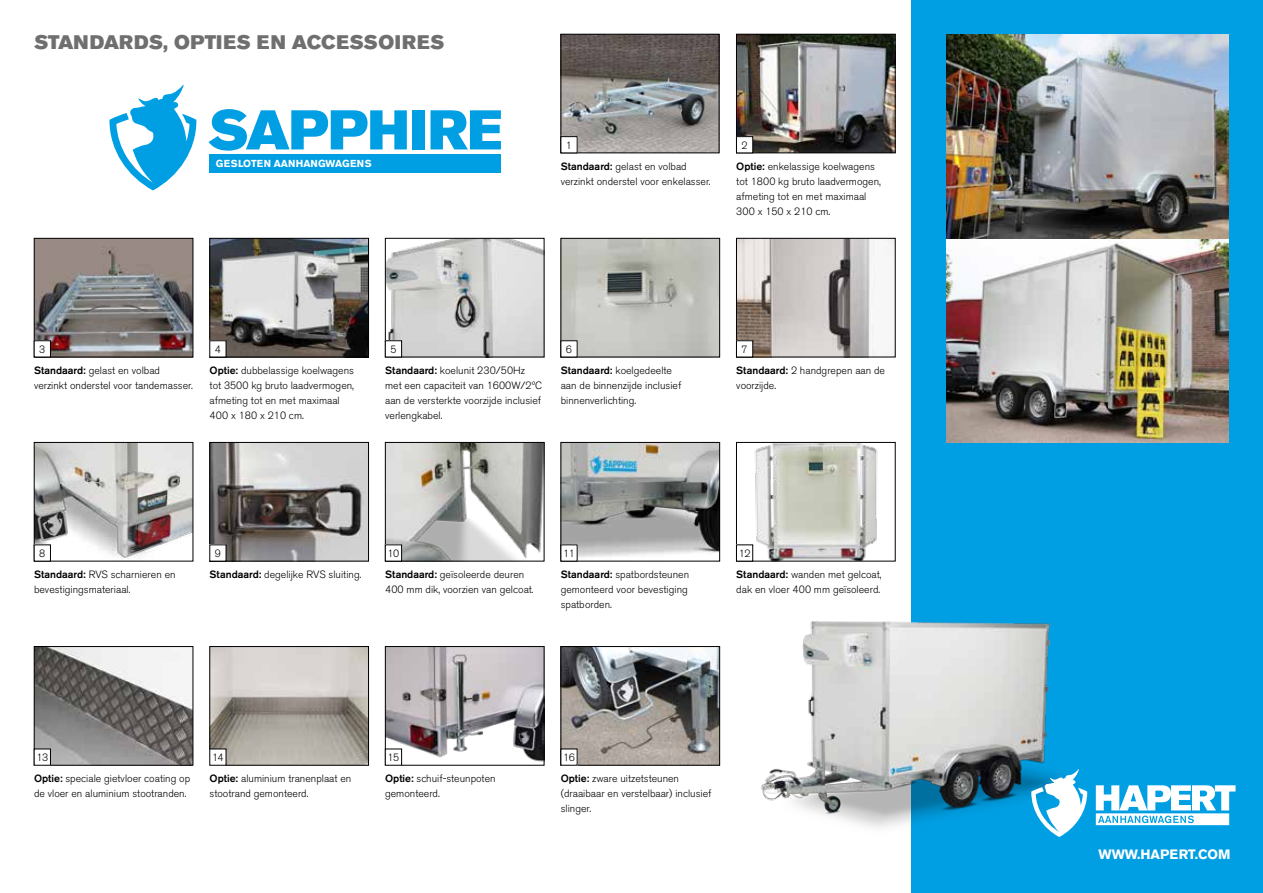
<style>
.page{position:relative;width:1263px;height:893px;background:#fff}
.page>*{position:absolute;margin:0;border:0;box-sizing:border-box;transform-origin:0 0}
.t1{font:19.5px "Akzidenz Grotesk BE Super";letter-spacing:.015em;color:#706f6f}
.t2{font:700 13.5px "Akzidenz Grotesk BE";color:#fff}
.t3{font:300 10.5px/15px "Akzidenz Grotesk BE";color:#000}
.t4{font:700 10.05px "Akzidenz Grotesk BE";color:#fff}
.s1{font-weight:500}
</style>
<div class="page">
<img style="left:738px;top:444px;width:140px;height:115px">
<div style="left:736px;top:442px;width:159px;height:119px;border:1px solid #000"></div>
<img style="left:212px;top:444px;width:155px;height:115px">
<div style="left:210px;top:442px;width:159px;height:119px;border:1px solid #000"></div>
<img style="left:563px;top:444px;width:155px;height:115px">
<div style="left:561px;top:442px;width:159px;height:119px;border:1px solid #000"></div>
<img style="left:563px;top:36px;width:154px;height:115px">
<div style="left:561px;top:34px;width:158px;height:119px;border:1px solid #000"></div>
<img style="left:738px;top:36px;width:155px;height:115px">
<div style="left:736px;top:34px;width:159px;height:119px;border:1px solid #000"></div>
<div style="left:912px;top:0;width:351px;height:893px;background:#009fe3"></div>
<img style="left:36px;top:444px;width:155px;height:115px">
<div style="left:34px;top:442px;width:159px;height:119px;border:1px solid #000"></div>
<img style="left:387px;top:444px;width:155px;height:115px">
<div style="left:385px;top:442px;width:159px;height:119px;border:1px solid #000"></div>
<img style="left:387px;top:648px;width:155px;height:115px">
<div style="left:385px;top:646px;width:159px;height:119px;border:1px solid #000"></div>
<img style="left:563px;top:648px;width:155px;height:115px">
<div style="left:561px;top:646px;width:159px;height:119px;border:1px solid #000"></div>
<img style="left:36px;top:648px;width:155px;height:115px">
<div style="left:34px;top:646px;width:159px;height:119px;border:1px solid #000"></div>
<img style="left:212px;top:648px;width:155px;height:115px">
<div style="left:210px;top:646px;width:159px;height:119px;border:1px solid #000"></div>
<img style="left:738px;top:240px;width:155px;height:115px">
<div style="left:736px;top:238px;width:159px;height:119px;border:1px solid #000"></div>
<img style="left:387px;top:240px;width:155px;height:115px">
<div style="left:385px;top:238px;width:159px;height:119px;border:1px solid #000"></div>
<img style="left:36px;top:240px;width:155px;height:115px">
<div style="left:34px;top:238px;width:159px;height:119px;border:1px solid #000"></div>
<img style="left:212px;top:240px;width:155px;height:115px">
<div style="left:210px;top:238px;width:159px;height:119px;border:1px solid #000"></div>
<img style="left:563px;top:240px;width:155px;height:115px">
<div style="left:561px;top:238px;width:159px;height:119px;border:1px solid #000"></div>
<img style="left:946px;top:34px;width:282px;height:408px">
<div style="left:561px;top:137px;width:16px;height:16px;background:#fff"></div>
<div style="left:561px;top:136px;width:16px;height:17px;border:1px solid #000"></div>
<div style="left:736px;top:137px;width:17px;height:16px;background:#fff"></div>
<div style="left:736px;top:136px;width:17px;height:17px;border:1px solid #000"></div>
<div style="left:561px;top:341px;width:16px;height:16px;background:#fff"></div>
<div style="left:736px;top:341px;width:17px;height:16px;background:#fff"></div>
<div style="left:736px;top:341px;width:17px;height:16px;border:1px solid #000"></div>
<div style="left:385px;top:341px;width:17px;height:16px;background:#fff"></div>
<div style="left:385px;top:341px;width:17px;height:16px;border:1px solid #000"></div>
<div style="left:210px;top:341px;width:16px;height:16px;background:#fff"></div>
<div style="left:34px;top:341px;width:16px;height:16px;background:#fff"></div>
<div style="left:34px;top:341px;width:17px;height:16px;border:1px solid #000"></div>
<div style="left:561px;top:545px;width:16px;height:16px;background:#fff"></div>
<div style="left:385px;top:545px;width:17px;height:16px;background:#fff"></div>
<div style="left:385px;top:545px;width:17px;height:16px;border:1px solid #000"></div>
<div style="left:210px;top:545px;width:16px;height:16px;background:#fff"></div>
<div style="left:34px;top:545px;width:16px;height:16px;background:#fff"></div>
<div style="left:34px;top:545px;width:17px;height:16px;border:1px solid #000"></div>
<div style="left:736px;top:545px;width:17px;height:16px;background:#fff"></div>
<div style="left:736px;top:545px;width:17px;height:16px;border:1px solid #000"></div>
<div style="left:561px;top:749px;width:16px;height:16px;background:#fff"></div>
<div style="left:385px;top:749px;width:17px;height:16px;background:#fff"></div>
<div style="left:385px;top:749px;width:17px;height:16px;border:1px solid #000"></div>
<div style="left:210px;top:749px;width:16px;height:16px;background:#fff"></div>
<div style="left:34px;top:749px;width:16px;height:16px;background:#fff"></div>
<div style="left:34px;top:749px;width:17px;height:16px;border:1px solid #000"></div>
<div style="left:210px;top:154px;width:291px;height:18px;background:#009fe3"></div>
<svg style="left:209px;top:109px;width:198px;height:42px"></svg>
<div style="left:412px;top:110px;width:13px;height:39px;background:#009fe3"></div>
<svg style="left:430px;top:110px;width:71px;height:39px"></svg>
<svg style="left:109px;top:84px;width:87px;height:106px"></svg>
<img style="left:761px;top:608px;width:356px;height:270px">
<svg style="left:1096px;top:785px;width:139px;height:40px"></svg>
<svg style="left:1031px;top:764px;width:56px;height:73px"></svg>
<h1 class="t1" style="left:34px;top:30px;width:412px">STANDARDS, OPTIES EN ACCESSOIRES</h1>
<p class="t3" style="left:566px;top:138px;width:8px">1</p>
<p class="t3" style="left:741px;top:138px;width:8px">2</p>
<p class="t4" style="left:216px;top:158px;width:157px">GESLOTEN AANHANGWAGENS</p>
<p class="t3" style="left:561px;top:159px;width:151px"><span class="s1">Standaard:</span> gelast en volbad verzinkt onderstel voor enkelasser.</p>
<p class="t3" style="left:736px;top:159px;width:146px"><span class="s1">Optie:</span> enkelassige koelwagens tot 1800 kg bruto laadvermogen, afmeting tot en met maximaal<br>300 x 150 x 210 cm.</p>
<p class="t3" style="left:39px;top:342px;width:8px">3</p>
<p class="t3" style="left:215px;top:342px;width:8px">4</p>
<p class="t3" style="left:390px;top:342px;width:8px">5</p>
<p class="t3" style="left:566px;top:342px;width:8px">6</p>
<p class="t3" style="left:741px;top:342px;width:8px">7</p>
<p class="t3" style="left:385px;top:363px;width:159px"><span class="s1">Standaard:</span> koelunit 230/50Hz met een capaciteit van 1600W/2ºC aan de versterkte voorzijde inclusief verlengkabel.</p>
<p class="t3" style="left:34px;top:363px;width:160px"><span class="s1">Standaard:</span> gelast en volbad verzinkt onderstel voor tandemasser.</p>
<p class="t3" style="left:210px;top:363px;width:146px"><span class="s1">Optie:</span> dubbelassige koelwagens tot 3500 kg bruto laadvermogen, afmeting tot en met maximaal<br>400 x 180 x 210 cm.</p>
<p class="t3" style="left:561px;top:363px;width:122px"><span class="s1">Standaard:</span> koelgedeelte aan de binnenzijde inclusief binnenverlichting.</p>
<p class="t3" style="left:736px;top:363px;width:150px"><span class="s1">Standaard:</span> 2 handgrepen aan de voorzijde.</p>
<p class="t3" style="left:39px;top:546px;width:8px">8</p>
<p class="t3" style="left:215px;top:546px;width:8px">9</p>
<p class="t3" style="left:388px;top:546px;width:13px">10</p>
<p class="t3" style="left:563px;top:546px;width:13px">11</p>
<p class="t3" style="left:739px;top:546px;width:13px">12</p>
<p class="t3" style="left:34px;top:567px;width:143px"><span class="s1">Standaard:</span> RVS scharnieren en bevestigingsmateriaal.</p>
<p class="t3" style="left:385px;top:567px;width:150px"><span class="s1">Standaard:</span> geïsoleerde deuren<br>400 mm dik, voorzien van gelcoat.</p>
<p class="t3" style="left:736px;top:567px;width:147px"><span class="s1">Standaard:</span> wanden met gelcoat, dak en vloer 400 mm geïsoleerd.</p>
<p class="t3" style="left:210px;top:567px;width:153px"><span class="s1">Standaard:</span> degelijke RVS sluiting.</p>
<p class="t3" style="left:561px;top:567px;width:130px"><span class="s1">Standaard:</span> spatbordsteunen gemonteerd voor bevestiging spatborden.</p>
<p class="t3" style="left:36px;top:750px;width:13px">13</p>
<p class="t3" style="left:212px;top:750px;width:13px">14</p>
<p class="t3" style="left:388px;top:750px;width:13px">15</p>
<p class="t3" style="left:563px;top:750px;width:13px">16</p>
<p class="t3" style="left:34px;top:771px;width:158px"><span class="s1">Optie:</span> speciale gietvloer coating op de vloer en aluminium stootranden.</p>
<p class="t3" style="left:210px;top:771px;width:143px"><span class="s1">Optie:</span> aluminium tranenplaat en stootrand gemonteerd.</p>
<p class="t3" style="left:385px;top:771px;width:112px"><span class="s1">Optie:</span> schuif-steunpoten gemonteerd.</p>
<p class="t3" style="left:561px;top:771px;width:152px"><span class="s1">Optie:</span> zware uitzetsteunen (draaibaar en verstelbaar) inclusief slinger.</p>
<p class="t2" style="left:1098px;top:846px;width:133px">WWW.HAPERT.COM</p>
</div>
